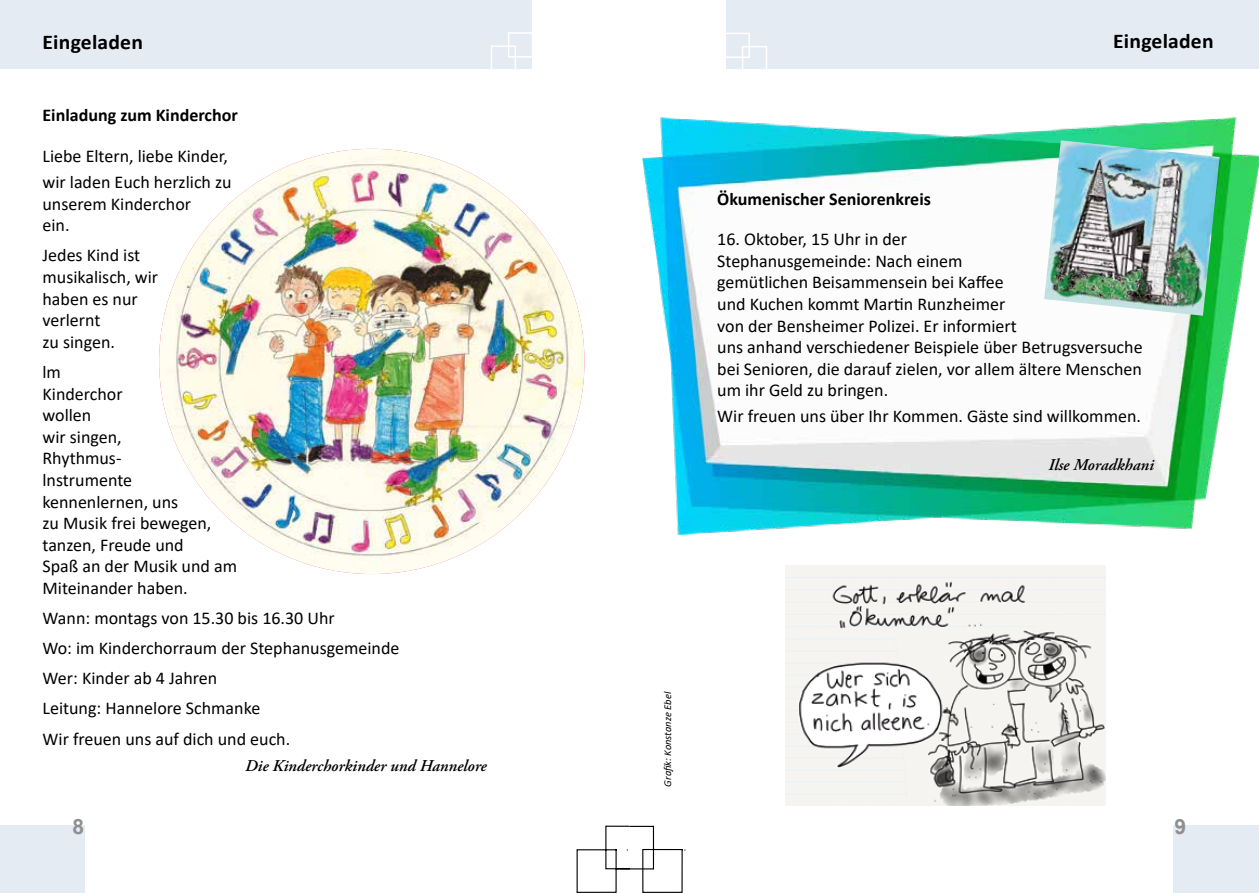
<style>
.page{position:relative;width:1259px;height:893px;background:#fff}
.page>*{position:absolute;margin:0;border:0;box-sizing:border-box;transform-origin:0 0}
.t1{font:700 21px "Calibri";letter-spacing:.01em;color:#000}
.t2{font:700 21px "Arial";color:#8f8e92}
.t3{font:18px/21.6px "Calibri";color:#000}
.t4{font:700 18px "Calibri";color:#000}
.t5{font:italic 600 16.5px "Adobe Garamond Pro";color:#000}
.t6{font:italic 10.5px "Calibri";color:#000}
</style>
<div class="page">
<div style="left:0;top:826px;width:85px;height:67px;background:#e5ebf3"></div>
<div style="left:0;top:0;width:531px;height:69px;background:#e5ebf3"></div>
<svg style="left:491px;top:31px;width:41px;height:38px"></svg>
<div style="left:1173px;top:826px;width:86px;height:67px;background:#e5ebf3"></div>
<div style="left:726px;top:0;width:533px;height:69px;background:#e5ebf3"></div>
<svg style="left:726px;top:33px;width:41px;height:36px"></svg>
<svg style="left:576px;top:825px;width:109px;height:68px"></svg>
<img style="left:159px;top:149px;width:425px;height:425px;border-radius:213px">
<img style="left:643px;top:118px;width:616px;height:416px">
<img style="left:1044px;top:140px;width:175px;height:176px">
<img style="left:785px;top:566px;width:320px;height:239px">
<p class="t1" style="left:43px;top:27px;width:102px">Eingeladen</p>
<p class="t1" style="left:1113px;top:27px;width:102px">Eingeladen</p>
<p class="t4" style="left:43px;top:102px;width:197px">Einladung zum Kinderchor</p>
<p class="t3" style="left:43px;top:143px;width:191px;line-height:25.8px">Liebe Eltern, liebe Kinder, wir laden Euch herzlich zu</p>
<p class="t3" style="left:43px;top:193px;width:150px">unserem Kinderchor ein.</p>
<p class="t3" style="left:43px;top:244px;width:117px">Jedes Kind ist musikalisch, wir haben es nur verlernt<br>zu singen.</p>
<p class="t3" style="left:43px;top:361px;width:196px">lm<br>Kinderchor<br>wollen<br>wir singen,<br>Rhythmus-<br>lnstrumente kennenlernen, uns<br>zu Musik frei bewegen, tanzen, Freude und<br>Spaß an der Musik und am<br>Miteinander haben.</p>
<p class="t3" style="left:43px;top:603px;width:358px;line-height:30.2px">Wann: montags von 15.30 bis 16.30 Uhr<br>Wo: im Kinderchorraum der Stephanusgemeinde Wer: Kinder ab 4 Jahren<br>Leitung: Hannelore Schmanke<br>Wir freuen uns auf dich und euch.</p>
<p class="t5" style="left:245px;top:756px;width:243px">Die Kinderchorkinder und Hannelore</p>
<p class="t4" style="left:717px;top:186px;width:215px">Ökumenischer Seniorenkreis</p>
<p class="t3" style="left:717px;top:228px;width:427px">16. Oktober, 15 Uhr in der<br>Stephanusgemeinde: Nach einem<br>gemütlichen Beisammensein bei Kaffee<br>und Kuchen kommt Martin Runzheimer<br>von der Bensheimer Polizei. Er informiert<br>uns anhand verschiedener Beispiele über Betrugsversuche bei Senioren, die darauf zielen, vor allem ältere Menschen um ihr Geld zu bringen.</p>
<p class="t3" style="left:717px;top:405px;width:425px">Wir freuen uns über Ihr Kommen. Gäste sind willkommen.</p>
<p class="t5" style="left:1048px;top:456px;width:107px">Ilse Moradkhani</p>
<p class="t6" style="left:660px;top:787px;width:96px;rotate:-90deg">Grafik: Konstanze Ebel</p>
<p class="t2" style="left:72px;top:811px;width:13px">8</p>
<p class="t2" style="left:1174px;top:811px;width:13px">9</p>
</div>
